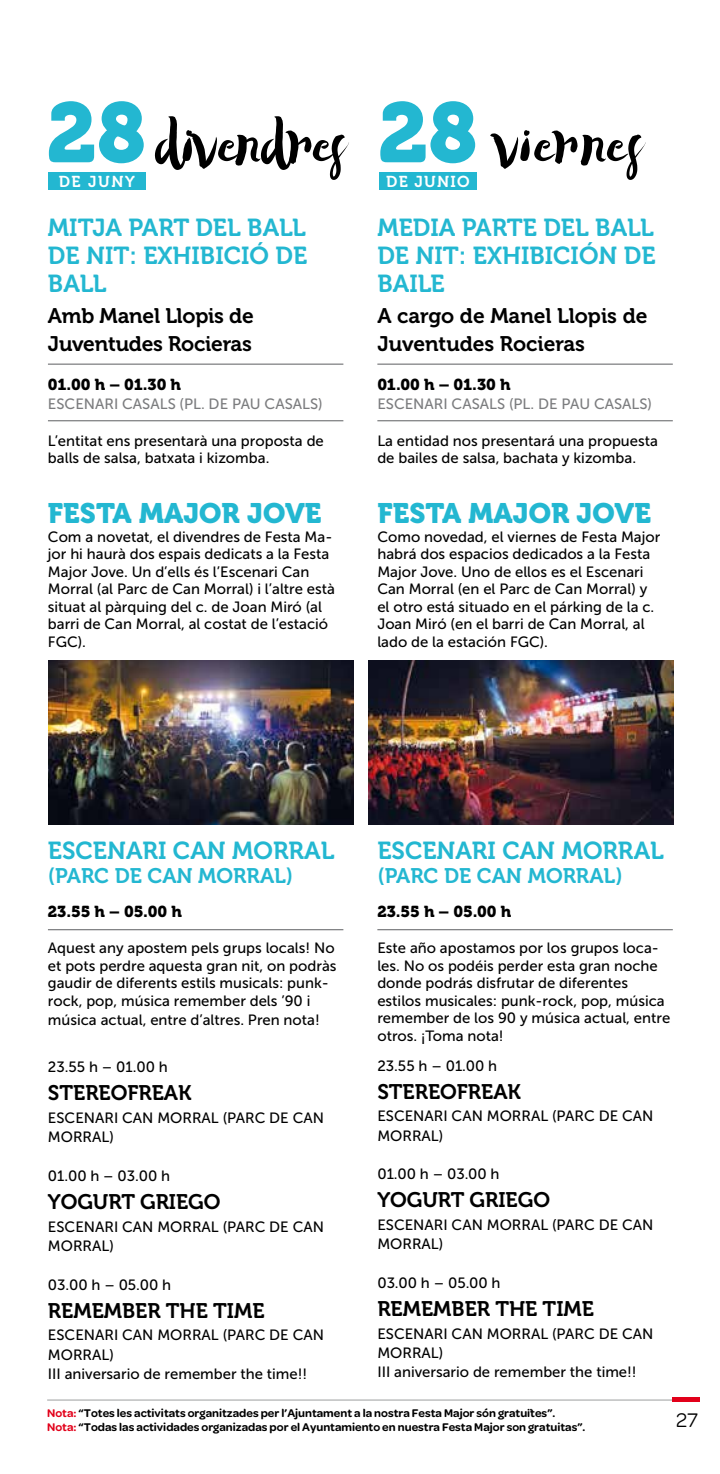
<style>
.page{position:relative;width:720px;height:1474px;background:#fff}
.page>*{position:absolute;margin:0;border:0;box-sizing:border-box;transform-origin:0 0}
.t1{font:84px "Museo 900";color:#23b7d1}
.t2{font:63px "Swistblnk Duwhoers Brush";color:#000}
.t3{font:28px "Museo 900";color:#23b7d1}
.t4{font:24.5px/28px "Museo 700";color:#23b7d1;text-align:justify}
.t5{font:21px/28px "Museo 700";color:#000}
.t6{font:21px "Museo 700";color:#23b7d1}
.t7{font:21px "Omnes";color:#000}
.t8{font:15.75px "Museo 900";color:#000}
.t9{font:15.75px "Museo 700";letter-spacing:.08em;color:#fff}
.t10{font:14.88px/17.5px "Museo Sans 500";color:#000}
.t11{font:14.88px "Museo Sans 500";color:#7b7c7e}
.t12{font:600 11.9px/14.3px "Omnes";color:#000}
.s1{font-family:"Museo 900";font-size:84px;color:#23b7d1}
.s2{color:#e2001a}
</style>
<div class="page">
<hr style="left:47px;top:1399px;width:627px;height:1px;background:#9c9e9f">
<hr style="left:672px;top:1397px;width:27px;height:4px;background:#e2001a">
<hr style="left:377px;top:420px;width:295px;height:1px;background:#7b7c7e">
<hr style="left:48px;top:420px;width:295px;height:1px;background:#7b7c7e">
<hr style="left:377px;top:363px;width:295px;height:2px;background:#7b7c7e">
<hr style="left:48px;top:363px;width:295px;height:2px;background:#7b7c7e">
<hr style="left:377px;top:929px;width:295px;height:1px;background:#7b7c7e">
<hr style="left:48px;top:929px;width:295px;height:1px;background:#7b7c7e">
<img style="left:49px;top:660px;width:304px;height:164px">
<img style="left:368px;top:660px;width:304px;height:164px">
<div style="left:48px;top:172px;width:97px;height:18px;background:#23b7d1"></div>
<div style="left:379px;top:172px;width:97px;height:18px;background:#23b7d1"></div>
<h1 class="t1" style="left:47px;top:85px;width:101px">28</h1>
<p class="t9" style="left:59px;top:172px;width:77px">DE JUNY</p>
<h2 class="t2" style="left:153px;top:102px;width:487px">divendres <span class="s1">28</span> viernes</h2>
<p class="t9" style="left:386px;top:172px;width:85px">DE JUNIO</p>
<h3 class="t4" style="left:48px;top:213px;width:261px">MITJA PART DEL BALL DE NIT: EXHIBICIÓ DE BALL</h3>
<h3 class="t5" style="left:48px;top:302px;width:207px">Amb Manel Llopis de<br>Juventudes Rocieras</h3>
<p class="t8" style="left:48px;top:375px;width:135px">01.00 h – 01.30 h</p>
<p class="t11" style="left:48px;top:395px;width:276px">ESCENARI CASALS (PL. DE PAU CASALS)</p>
<p class="t10" style="left:48px;top:432px;width:277px">L’entitat ens presentarà una proposta de balls de salsa, batxata i kizomba.</p>
<h3 class="t3" style="left:48px;top:497px;width:275px">FESTA MAJOR JOVE</h3>
<p class="t10" style="left:48px;top:528px;width:288px">Com a novetat, el divendres de Festa Ma&shy;jor hi haurà dos espais dedicats a la Festa Major Jove. Un d’ells és l’Escenari Can Morral (al Parc de Can Morral) i l’altre està situat al pàrquing del c. de Joan Miró (al barri de Can Morral, al costat de l’estació FGC).</p>
<h3 class="t4" style="left:377px;top:213px;width:279px">MEDIA PARTE DEL BALL DE NIT: EXHIBICIÓN DE BAILE</h3>
<h3 class="t5" style="left:377px;top:302px;width:271px">A cargo de Manel Llopis de<br>Juventudes Rocieras</h3>
<p class="t8" style="left:377px;top:375px;width:135px">01.00 h – 01.30 h</p>
<p class="t11" style="left:377px;top:395px;width:276px">ESCENARI CASALS (PL. DE PAU CASALS)</p>
<p class="t10" style="left:377px;top:432px;width:282px">La entidad nos presentará una propuesta de bailes de salsa, bachata y kizomba.</p>
<h3 class="t3" style="left:377px;top:497px;width:275px">FESTA MAJOR JOVE</h3>
<p class="t10" style="left:377px;top:528px;width:284px">Como novedad, el viernes de Festa Major habrá dos espacios dedicados a la Festa Major Jove. Uno de ellos es el Escenari Can Morral (en el Parc de Can Morral) y el otro está situado en el párking de la c.<br>Joan Miró (en el barri de Can Morral, al lado de la estación FGC).</p>
<h3 class="t4" style="left:48px;top:836px;width:288px">ESCENARI CAN MORRAL</h3>
<h3 class="t6" style="left:48px;top:864px;width:247px">(PARC DE CAN MORRAL)</h3>
<p class="t8" style="left:48px;top:902px;width:135px">23.55 h – 05.00 h</p>
<p class="t10" style="left:48px;top:939px;width:290px">Aquest any apostem pels grups locals! No et pots perdre aquesta gran nit, on podràs gaudir de diferents estils musicals: punk&shy;rock, pop, música remember dels ’90 i</p>
<p class="t10" style="left:48px;top:1011px;width:273px">música actual, entre d’altres. Pren nota!</p>
<p class="t10" style="left:48px;top:1058px;width:121px">23.55 h – 01.00 h</p>
<h3 class="t5" style="left:48px;top:1079px;width:145px">STEREOFREAK</h3>
<p class="t10" style="left:48px;top:1108px;width:277px;line-height:19.2px">ESCENARI CAN MORRAL (PARC DE CAN<br>MORRAL)</p>
<p class="t10" style="left:48px;top:1167px;width:124px">01.00 h – 03.00 h</p>
<h3 class="t5" style="left:48px;top:1187px;width:174px">YOGURT GRIEGO</h3>
<p class="t10" style="left:48px;top:1216px;width:277px;line-height:19.2px">ESCENARI CAN MORRAL (PARC DE CAN<br>MORRAL)</p>
<p class="t10" style="left:48px;top:1275px;width:125px">03.00 h – 05.00 h</p>
<h3 class="t5" style="left:48px;top:1296px;width:218px">REMEMBER THE TIME</h3>
<p class="t10" style="left:48px;top:1325px;width:277px;line-height:19.2px">ESCENARI CAN MORRAL (PARC DE CAN<br>MORRAL)<br>III aniversario de remember the time!!</p>
<h3 class="t4" style="left:377px;top:836px;width:288px">ESCENARI CAN MORRAL</h3>
<h3 class="t6" style="left:377px;top:864px;width:247px">(PARC DE CAN MORRAL)</h3>
<p class="t8" style="left:377px;top:902px;width:135px">23.55 h – 05.00 h</p>
<p class="t10" style="left:377px;top:939px;width:294px">Este año apostamos por los grupos loca&shy;les. No os podéis perder esta gran noche donde podrás disfrutar de diferentes estilos musicales: punk-rock, pop, música remember de los 90 y música actual, entre otros. ¡Toma nota!</p>
<p class="t10" style="left:377px;top:1056px;width:121px">23.55 h – 01.00 h</p>
<h3 class="t5" style="left:377px;top:1077px;width:145px">STEREOFREAK</h3>
<p class="t10" style="left:377px;top:1106px;width:277px;line-height:19.2px">ESCENARI CAN MORRAL (PARC DE CAN<br>MORRAL)</p>
<p class="t10" style="left:377px;top:1165px;width:124px">01.00 h – 03.00 h</p>
<h3 class="t5" style="left:377px;top:1186px;width:174px">YOGURT GRIEGO</h3>
<p class="t10" style="left:377px;top:1215px;width:277px;line-height:19.2px">ESCENARI CAN MORRAL (PARC DE CAN<br>MORRAL)</p>
<p class="t10" style="left:377px;top:1273px;width:125px">03.00 h – 05.00 h</p>
<h3 class="t5" style="left:377px;top:1294px;width:218px">REMEMBER THE TIME</h3>
<p class="t10" style="left:377px;top:1323px;width:277px;line-height:19.2px">ESCENARI CAN MORRAL (PARC DE CAN<br>MORRAL)<br>III aniversario de remember the time!!</p>
<p class="t12" style="left:47px;top:1405px;width:539px"><span class="s2">Nota:</span> “Totes les activitats organitzades per l’Ajuntament a la nostra Festa Major són gratuïtes”.<br><span class="s2">Nota:</span> “Todas las actividades organizadas por el Ayuntamiento en nuestra Festa Major son gratuitas”.</p>
<h3 class="t7" style="left:676px;top:1408px;width:23px">27</h3>
</div>
